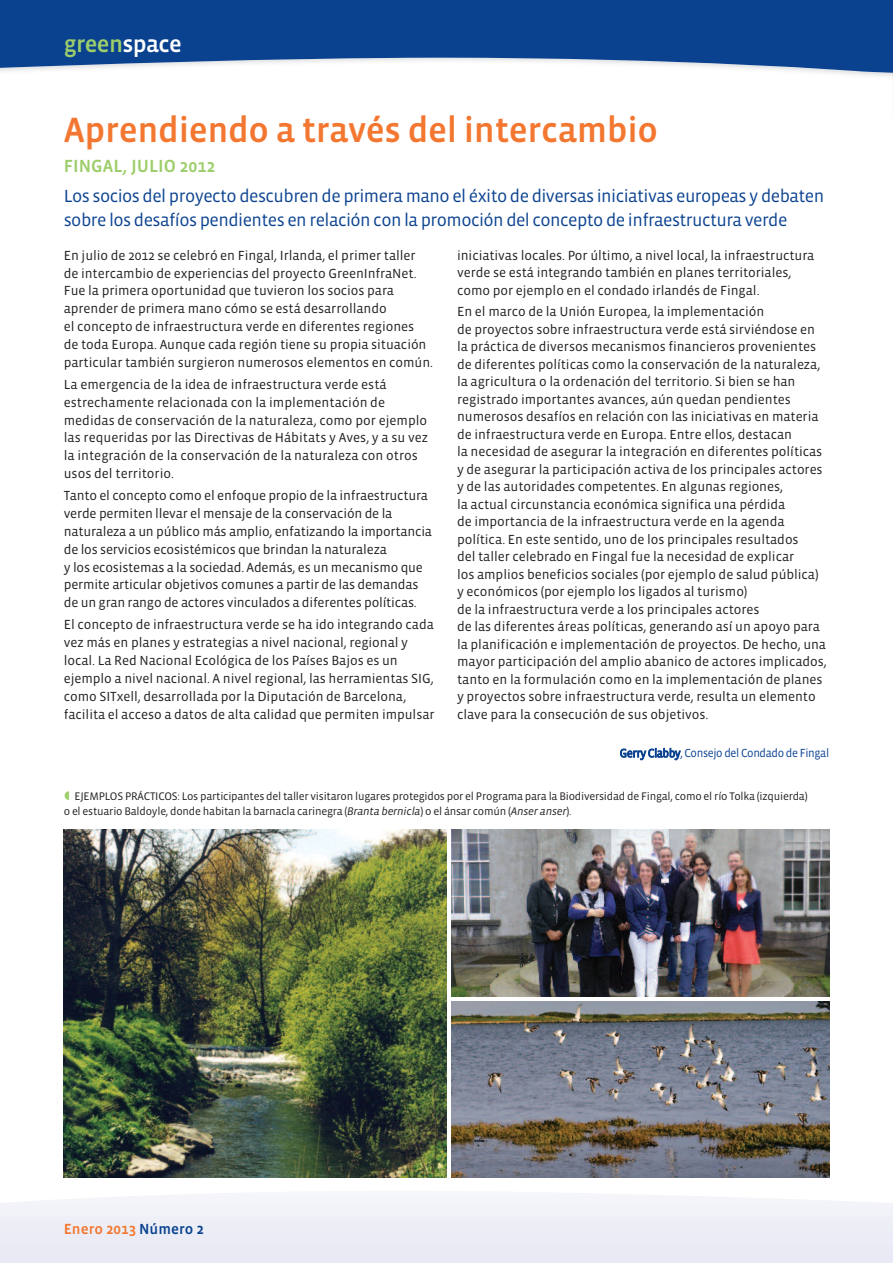
<style>
.page{position:relative;width:893px;height:1263px;background:#fff}
.page>*{position:absolute;margin:0;border:0;box-sizing:border-box;transform-origin:0 0}
.t1{font:36px "Vista Sans Med";letter-spacing:-.01em;color:#f37730}
.t2{font:24px "Vista Sans Med";letter-spacing:-.025em;color:#9dce6b}
.t3{font:18px/24px "Vista Sans";letter-spacing:-.03em;color:#0a4290}
.t4{font:18px "Vista Sans Med";color:#9dce6b}
.t5{font:15px "Vista Sans Med";color:#f37730}
.t6{font:13.5px/17.5px "Vista Sans";letter-spacing:-.005em;color:#231f20}
.t7{font:12px "Vista Sans";letter-spacing:-.03em;color:#0a4290;scale:.95 1}
.t8{font:11.25px/15px "Vista Sans";letter-spacing:-.02em;color:#231f20}
.s1{color:#fff}
.s2{font-style:italic}
.s3{color:#0a4290}
</style>
<div class="page">
<div style="left:0;top:1196px;width:893px;height:67px;background:#eceef6"></div>
<svg style="left:892px;top:85px;width:1px;height:32px"></svg>
<svg style="left:0;top:0;width:893px;height:85px;fill:#0a4290"></svg>
<img style="left:64px;top:829px;width:382px;height:349px">
<img style="left:452px;top:829px;width:377px;height:167px">
<img style="left:452px;top:1001px;width:377px;height:177px">
<h2 class="t2" style="left:64px;top:30px;width:120px">green<span class="s1">space</span></h2>
<h1 class="t1" style="left:64px;top:108px;width:596px">Aprendiendo a través del intercambio</h1>
<h3 class="t4" style="left:64px;top:155px;width:153px">FINGAL, JULIO 2012</h3>
<h3 class="t3" style="left:64px;top:184px;width:762px">Los socios del proyecto descubren de primera mano el éxito de diversas iniciativas europeas y debaten sobre los desafíos pendientes en relación con la promoción del concepto de infraestructura verde</h3>
<p class="t6" style="left:64px;top:246px;width:371px">En julio de 2012 se celebró en Fingal, Irlanda, el primer taller de intercambio de experiencias del proyecto GreenInfraNet.<br>Fue la primera oportunidad que tuvieron los socios para aprender de primera mano cómo se está desarrollando<br>el concepto de infraestructura verde en diferentes regiones<br>de toda Europa. Aunque cada región tiene su propia situación particular también surgieron numerosos elementos en común.</p>
<p class="t6" style="left:64px;top:375px;width:366px">La emergencia de la idea de infraestructura verde está estrechamente relacionada con la implementación de medidas de conservación de la naturaleza, como por ejemplo las requeridas por las Directivas de Hábitats y Aves, y a su vez la integración de la conservación de la naturaleza con otros usos del territorio.</p>
<p class="t6" style="left:64px;top:487px;width:370px">Tanto el concepto como el enfoque propio de la infraestructura verde permiten llevar el mensaje de la conservación de la naturaleza a un público más amplio, enfatizando la importancia de los servicios ecosistémicos que brindan la naturaleza<br>y los ecosistemas a la sociedad. Además, es un mecanismo que permite articular objetivos comunes a partir de las demandas de un gran rango de actores vinculados a diferentes políticas.</p>
<p class="t6" style="left:64px;top:616px;width:372px">El concepto de infraestructura verde se ha ido integrando cada vez más en planes y estrategias a nivel nacional, regional y local. La Red Nacional Ecológica de los Países Bajos es un ejemplo a nivel nacional. A nivel regional, las herramientas SIG, como SITxell, desarrollada por la Diputación de Barcelona, facilita el acceso a datos de alta calidad que permiten impulsar</p>
<p class="t6" style="left:457px;top:246px;width:359px">iniciativas locales. Por último, a nivel local, la infraestructura verde se está integrando también en planes territoriales, como por ejemplo en el condado irlandés de Fingal.</p>
<p class="t6" style="left:457px;top:303px;width:371px">En el marco de la Unión Europea, la implementación<br>de proyectos sobre infraestructura verde está sirviéndose en la práctica de diversos mecanismos financieros provenientes de diferentes políticas como la conservación de la naturaleza, la agricultura o la ordenación del territorio. Si bien se han registrado importantes avances, aún quedan pendientes numerosos desafíos en relación con las iniciativas en materia de infraestructura verde en Europa. Entre ellos, destacan<br>la necesidad de asegurar la integración en diferentes políticas y de asegurar la participación activa de los principales actores y de las autoridades competentes. En algunas regiones,<br>la actual circunstancia económica significa una pérdida<br>de importancia de la infraestructura verde en la agenda política. En este sentido, uno de los principales resultados<br>del taller celebrado en Fingal fue la necesidad de explicar<br>los amplios beneficios sociales (por ejemplo de salud pública) y económicos (por ejemplo los ligados al turismo)<br>de la infraestructura verde a los principales actores<br>de las diferentes áreas políticas, generando así un apoyo para la planificación e implementación de proyectos. De hecho, una mayor participación del amplio abanico de actores implicados, tanto en la formulación como en la implementación de planes y proyectos sobre infraestructura verde, resulta un elemento clave para la consecución de sus objetivos.</p>
<p class="t7" style="left:620px;top:746px;width:222px">Gerry Clabby, Consejo del Condado de Fingal</p>
<p class="t8" style="left:64px;top:789px;width:745px;text-indent:11px">EJEMPLOS PRÁCTICOS: Los participantes del taller visitaron lugares protegidos por el Programa para la Biodiversidad de Fingal, como el río Tolka (izquierda) o el estuario Baldoyle, donde habitan la barnacla carinegra (<span class="s2">Branta bernicla</span>) o el ánsar común (<span class="s2">Anser anser</span>).</p>
<p class="t5" style="left:64px;top:1220px;width:142px">Enero 2013 <span class="s3">Número 2</span></p>
</div>
